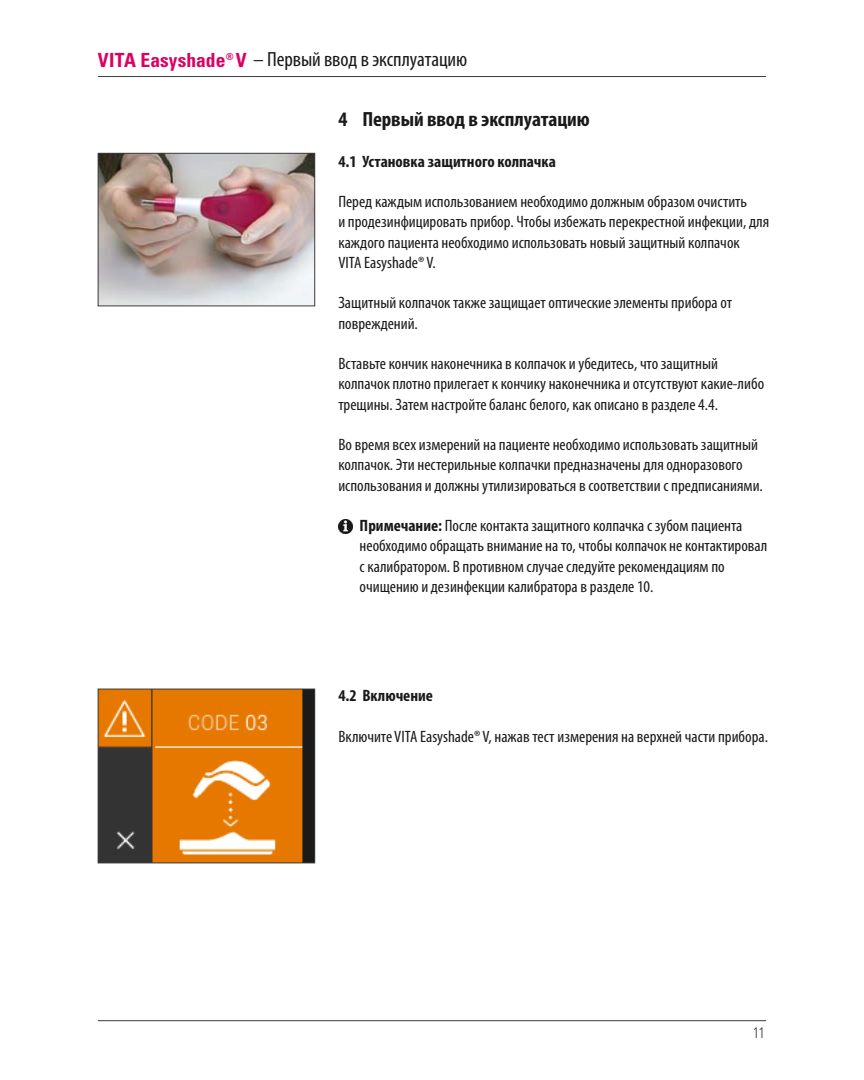
<style>
.page{position:relative;width:864px;height:1080px;background:#fff}
.page>*{position:absolute;margin:0;border:0;box-sizing:border-box;transform-origin:0 0}
.t1{font:condensed 20.7px "Myriad Pro";letter-spacing:-.005em;color:#1a1a1a}
.t2{font:700 condensed 20.7px "Myriad Pro";letter-spacing:-.005em;color:#1a1a1a}
.t3{font:condensed 16.5px/20.2px "Myriad Pro";color:#1a1a1a}
.t4{font:700 condensed 16.5px "Myriad Pro";color:#1a1a1a}
.t5{font:300 condensed 15px "Univers LT";color:#3b3b3a}
.s1{font-family:"Univers LT";font-weight:700;font-size:19.5px;color:#dd0064}
.s2{font-weight:700}
</style>
<div class="page">
<hr style="left:98px;top:76px;width:667px;height:1px;background:#3b3b3a">
<hr style="left:98px;top:1020px;width:667px;height:1px;background:#3b3b3a">
<img style="left:100px;top:155px;width:213px;height:149px">
<div style="left:98px;top:153px;width:217px;height:153px;border:1px solid #3b3b3a"></div>
<img style="left:100px;top:691px;width:213px;height:170px">
<div style="left:98px;top:689px;width:217px;height:174px;border:1px solid #3b3b3a"></div>
<img style="left:338px;top:520px;width:14px;height:14px">
<p class="t1" style="left:98px;top:47px;width:371px"><span class="s1">VITA Easyshade</span><sup>®</sup> <span class="s1">V</span> – Первый ввод в эксплуатацию</p>
<p class="t2" style="left:338px;top:106px;width:253px">4 Первый ввод в эксплуатацию</p>
<p class="t4" style="left:338px;top:151px;width:219px">4.1 Установка защитного колпачка</p>
<p class="t3" style="left:338px;top:191px;width:432px">Перед каждым использованием необходимо должным образом очистить<br>и продезинфицировать прибор. Чтобы избежать перекрестной инфекции, для каждого пациента необходимо использовать новый защитный колпачок<br>VITA Easyshade® V.</p>
<p class="t3" style="left:338px;top:292px;width:395px">Защитный колпачок также защищает оптические элементы прибора от повреждений.</p>
<p class="t3" style="left:338px;top:353px;width:427px">Вставьте кончик наконечника в колпачок и убедитесь, что защитный колпачок плотно прилегает к кончику наконечника и отсутствуют какие-либо трещины. Затем настройте баланс белого, как описано в разделе 4.4.</p>
<p class="t3" style="left:338px;top:434px;width:426px">Во время всех измерений на пациенте необходимо использовать защитный колпачок. Эти нестерильные колпачки предназначены для одноразового использования и должны утилизироваться в соответствии с предписаниями.</p>
<p class="t3" style="left:359px;top:515px;width:409px"><span class="s2">Примечание:</span> После контакта защитного колпачка с зубом пациента необходимо обращать внимание на то, чтобы колпачок не контактировал с калибратором. В противном случае следуйте рекомендациям по очищению и дезинфекции калибратора в разделе 10.</p>
<p class="t4" style="left:338px;top:685px;width:96px">4.2 Включение</p>
<p class="t3" style="left:338px;top:726px;width:431px">Включите VITA Easyshade® V, нажав тест измерения на верхней части прибора.</p>
<p class="t5" style="left:752px;top:1024px;width:14px">11</p>
</div>
